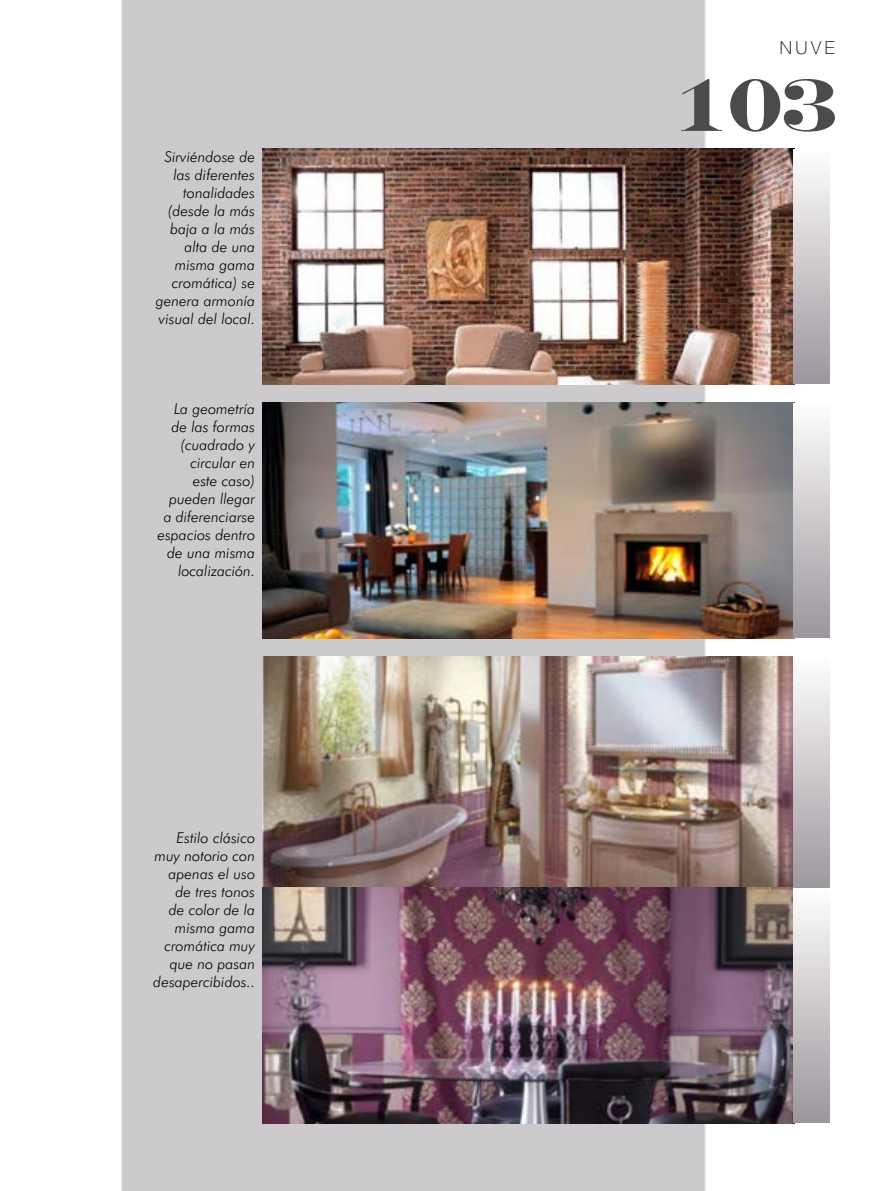
<style>
.page{position:relative;width:889px;height:1191px;background:#fff}
.page>*{position:absolute;margin:0;border:0;box-sizing:border-box;transform-origin:0 0}
.t1{font:700 75px "Engravers";color:#4b4b4d}
.t2{font:100 18px "Helvetica Neue";color:#000}
.t3{font:italic 300 15px/18px "Futura BT";color:#000;text-align:right}
</style>
<div class="page">
<div style="left:121px;top:0;width:584px;height:1191px;background:#cdcace"></div>
<img style="left:263px;top:149px;width:530px;height:235px">
<img style="left:263px;top:656px;width:530px;height:231px">
<img style="left:263px;top:402px;width:531px;height:236px">
<img style="left:263px;top:887px;width:531px;height:236px">
<div style="left:793px;top:150px;width:37px;height:234px;background:linear-gradient(to bottom,#fefdfd,#9c969d)"></div>
<div style="left:793px;top:657px;width:37px;height:234px;background:linear-gradient(to bottom,#fefdfd,#9c969d)"></div>
<div style="left:793px;top:403px;width:37px;height:234px;background:linear-gradient(to bottom,#fffdfd,#9c969d)"></div>
<div style="left:793px;top:888px;width:37px;height:234px;background:linear-gradient(to bottom,#fffdfd,#9c969d)"></div>
<p class="t3" style="left:156px;top:148px;width:101px">Sirviéndose de las diferentes tonalidades (desde la más baja a la más alta de una misma gama cromática) se genera armonía visual del local.</p>
<p class="t3" style="left:157px;top:399px;width:99px">La geometría de las formas (cuadrado y circular en<br>este caso) pueden llegar a diferenciarse espacios dentro de una misma localización.</p>
<p class="t3" style="left:153px;top:828px;width:103px">Estilo clásico muy notorio con apenas el uso de tres tonos<br>de color de la misma gama cromática muy que no pasan desapercibidos..</p>
<p class="t2" style="left:779px;top:38px;width:57px">NUVE</p>
<h1 class="t1" style="left:674px;top:61px;width:163px">103</h1>
</div>
